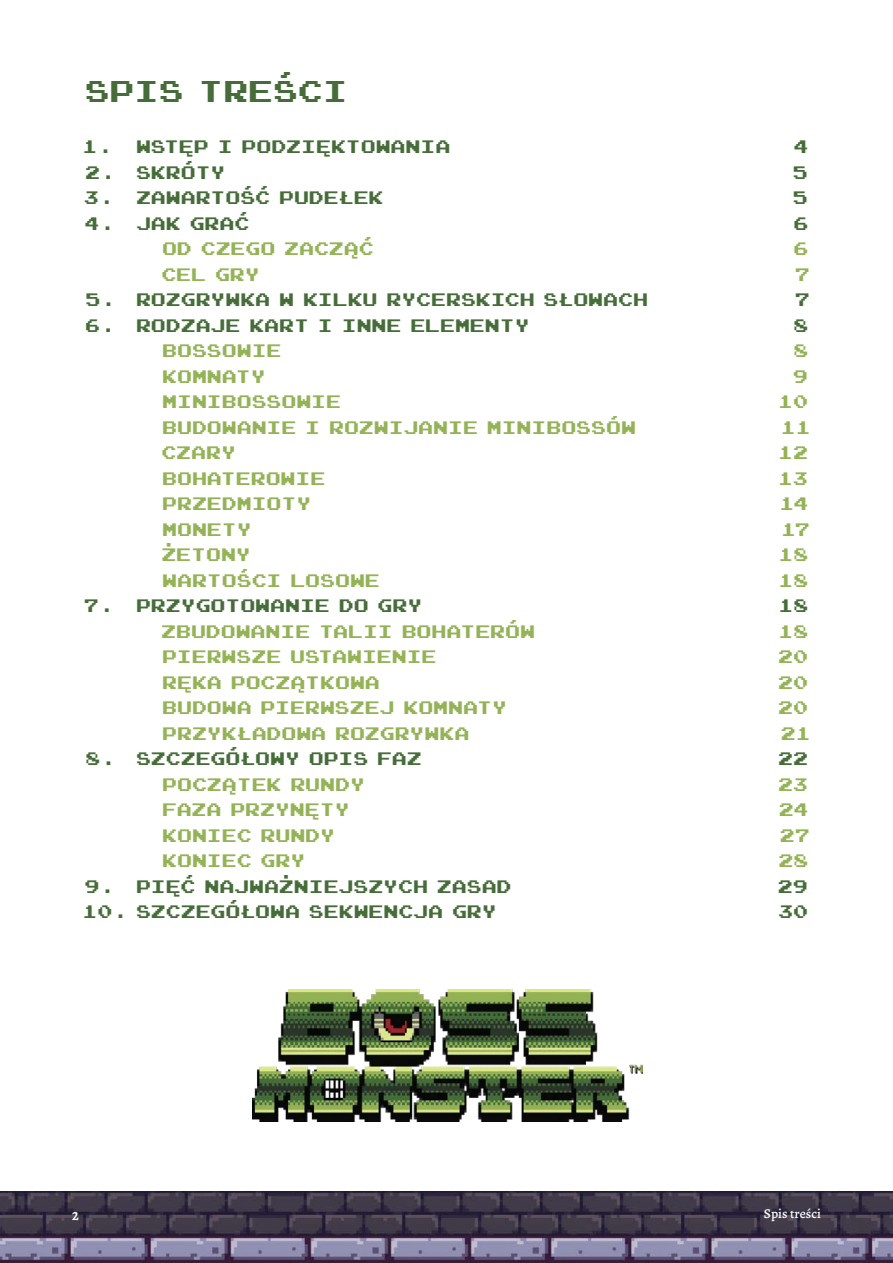
<style>
.page{position:relative;width:893px;height:1263px;background:#fff}
.page>*{position:absolute;margin:0;border:0;box-sizing:border-box;transform-origin:0 0}
.t1{font:30px "Joystix Monospace";color:#466d39}
.Spis_treści_II_pozio{font:18px "Joystix Monospace";color:#94b256}
.Spis_treści{font:18px "Joystix Monospace";color:#466d39}
.t2{font:500 13.5px "Alegreya";color:#fff}
.t3{font:700 13.5px "Alegreya";color:#fff}
</style>
<div class="page">
<img style="left:0;top:1191px;width:893px;height:72px">
<img style="left:252px;top:990px;width:390px;height:131px">
<h1 class="t1" style="left:85px;top:69px;width:264px">SPIS TREŚCI</h1>
<p class="Spis_treści" style="left:83px;top:133px;width:369px">1. WSTĘP I PODZIĘKTOWANIA</p>
<p class="Spis_treści" style="left:794px;top:133px;width:16px">4</p>
<p class="Spis_treści" style="left:85px;top:159px;width:142px">2. SKRÓTY</p>
<p class="Spis_treści" style="left:793px;top:159px;width:16px">5</p>
<p class="Spis_treści" style="left:84px;top:184px;width:301px">3. ZAWARTOŚĆ PUDEŁEK</p>
<p class="Spis_treści" style="left:793px;top:184px;width:16px">5</p>
<p class="Spis_treści" style="left:84px;top:210px;width:166px">4. JAK GRAĆ</p>
<p class="Spis_treści" style="left:794px;top:210px;width:16px">6</p>
<p class="Spis_treści_II_pozio" style="left:162px;top:235px;width:213px">OD CZEGO ZACZĄĆ</p>
<p class="Spis_treści_II_pozio" style="left:794px;top:235px;width:16px">6</p>
<p class="Spis_treści_II_pozio" style="left:161px;top:261px;width:100px">CEL GRY</p>
<p class="Spis_treści_II_pozio" style="left:795px;top:261px;width:16px">7</p>
<p class="Spis_treści" style="left:85px;top:286px;width:564px">5. ROZGRYWKA W KILKU RYCERSKICH SŁOWACH</p>
<p class="Spis_treści" style="left:795px;top:286px;width:16px">7</p>
<p class="Spis_treści" style="left:85px;top:312px;width:446px">6. RODZAJE KART I INNE ELEMENTY</p>
<p class="Spis_treści" style="left:793px;top:312px;width:16px">8</p>
<p class="Spis_treści_II_pozio" style="left:162px;top:337px;width:121px">BOSSOWIE</p>
<p class="Spis_treści_II_pozio" style="left:793px;top:337px;width:16px">8</p>
<p class="Spis_treści_II_pozio" style="left:162px;top:363px;width:105px">KOMNATY</p>
<p class="Spis_treści_II_pozio" style="left:793px;top:363px;width:16px">9</p>
<p class="Spis_treści_II_pozio" style="left:162px;top:388px;width:180px">MINIBOSSOWIE</p>
<p class="Spis_treści_II_pozio" style="left:778px;top:388px;width:31px">10</p>
<p class="Spis_treści_II_pozio" style="left:162px;top:414px;width:467px">BUDOWANIE I ROZWIJANIE MINIBOSSÓW</p>
<p class="Spis_treści_II_pozio" style="left:781px;top:414px;width:31px">11</p>
<p class="Spis_treści_II_pozio" style="left:161px;top:439px;width:76px">CZARY</p>
<p class="Spis_treści_II_pozio" style="left:778px;top:439px;width:31px">12</p>
<p class="Spis_treści_II_pozio" style="left:162px;top:465px;width:165px">BOHATEROWIE</p>
<p class="Spis_treści_II_pozio" style="left:778px;top:465px;width:31px">13</p>
<p class="Spis_treści_II_pozio" style="left:162px;top:490px;width:151px">PRZEDMIOTY</p>
<p class="Spis_treści_II_pozio" style="left:780px;top:490px;width:30px">14</p>
<p class="Spis_treści_II_pozio" style="left:162px;top:516px;width:91px">MONETY</p>
<p class="Spis_treści_II_pozio" style="left:781px;top:516px;width:30px">17</p>
<p class="Spis_treści_II_pozio" style="left:161px;top:541px;width:91px">ŻETONY</p>
<p class="Spis_treści_II_pozio" style="left:778px;top:541px;width:31px">18</p>
<p class="Spis_treści_II_pozio" style="left:162px;top:567px;width:219px">WARTOŚCI LOSOWE</p>
<p class="Spis_treści_II_pozio" style="left:778px;top:567px;width:31px">18</p>
<p class="Spis_treści" style="left:84px;top:592px;width:340px">7. PRZYGOTOWANIE DO GRY</p>
<p class="Spis_treści" style="left:778px;top:592px;width:31px">18</p>
<p class="Spis_treści_II_pozio" style="left:161px;top:618px;width:367px">ZBUDOWANIE TALII BOHATERÓW</p>
<p class="Spis_treści_II_pozio" style="left:778px;top:618px;width:31px">18</p>
<p class="Spis_treści_II_pozio" style="left:162px;top:643px;width:276px">PIERWSZE USTAWIENIE</p>
<p class="Spis_treści_II_pozio" style="left:778px;top:643px;width:31px">20</p>
<p class="Spis_treści_II_pozio" style="left:162px;top:669px;width:219px">RĘKA POCZĄTKOWA</p>
<p class="Spis_treści_II_pozio" style="left:778px;top:669px;width:31px">20</p>
<p class="Spis_treści_II_pozio" style="left:162px;top:694px;width:346px">BUDOWA PIERWSZEJ KOMNATY</p>
<p class="Spis_treści_II_pozio" style="left:778px;top:694px;width:31px">20</p>
<p class="Spis_treści_II_pozio" style="left:162px;top:720px;width:309px">PRZYKŁADOWA ROZGRYWKA</p>
<p class="Spis_treści_II_pozio" style="left:781px;top:720px;width:31px">21</p>
<p class="Spis_treści" style="left:85px;top:745px;width:338px">8. SZCZEGÓŁOWY OPIS FAZ</p>
<p class="Spis_treści" style="left:778px;top:745px;width:31px">22</p>
<p class="Spis_treści_II_pozio" style="left:162px;top:771px;width:204px">POCZĄTEK RUNDY</p>
<p class="Spis_treści_II_pozio" style="left:778px;top:771px;width:31px">23</p>
<p class="Spis_treści_II_pozio" style="left:162px;top:796px;width:189px">FAZA PRZYNĘTY</p>
<p class="Spis_treści_II_pozio" style="left:779px;top:796px;width:31px">24</p>
<p class="Spis_treści_II_pozio" style="left:162px;top:822px;width:174px">KONIEC RUNDY</p>
<p class="Spis_treści_II_pozio" style="left:780px;top:822px;width:31px">27</p>
<p class="Spis_treści_II_pozio" style="left:162px;top:847px;width:145px">KONIEC GRY</p>
<p class="Spis_treści_II_pozio" style="left:778px;top:847px;width:31px">28</p>
<p class="Spis_treści" style="left:84px;top:873px;width:429px">9. P IĘĆ NAJWAŻNIEJSZYCH ZASAD</p>
<p class="Spis_treści" style="left:778px;top:873px;width:31px">29</p>
<p class="Spis_treści" style="left:83px;top:898px;width:416px">10. SZCZEGÓŁOWA SEKWENCJA GRY</p>
<p class="Spis_treści" style="left:778px;top:898px;width:31px">30</p>
<p class="t3" style="left:72px;top:1207px;width:8px">2</p>
<p class="t2" style="left:764px;top:1204px;width:59px">Spis treści</p>
</div>
